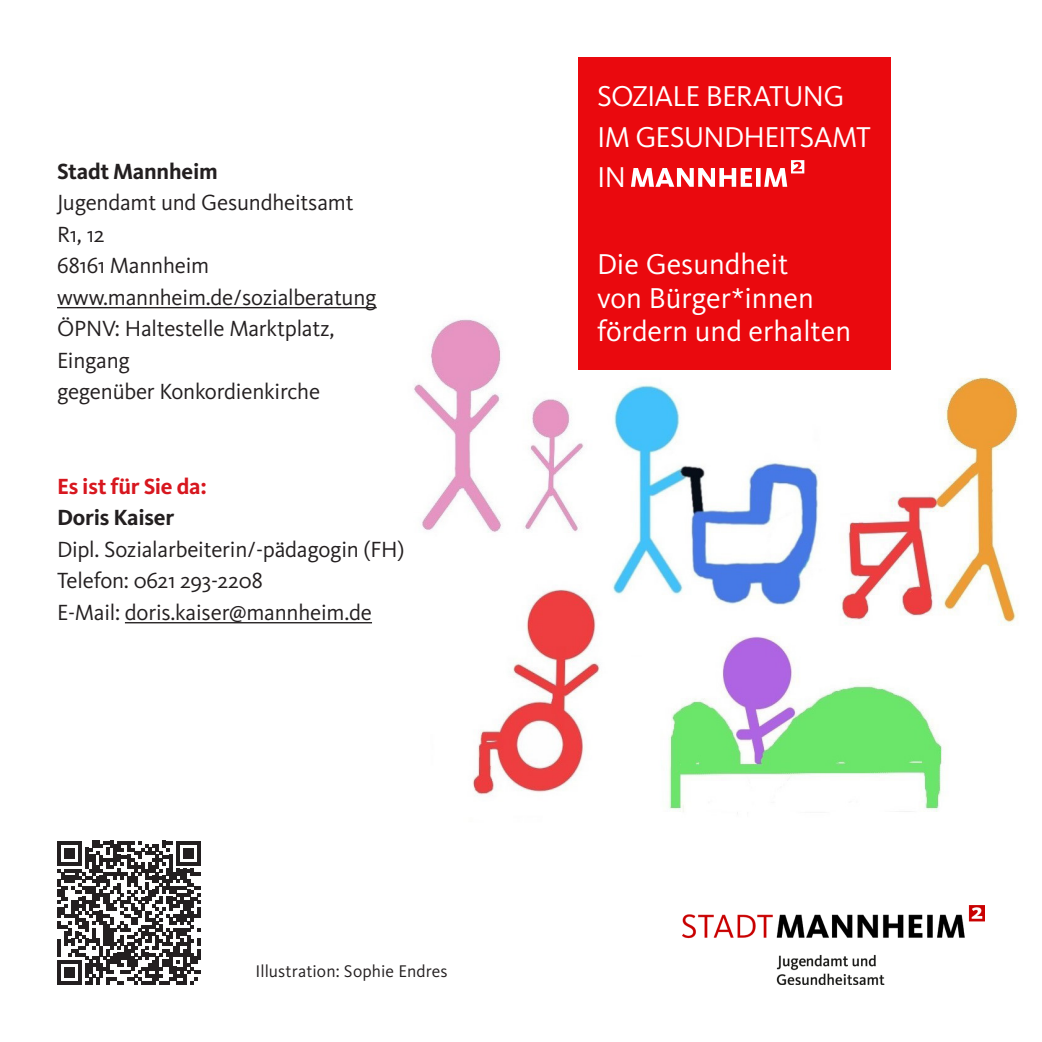
<style>
.page{position:relative;width:1042px;height:1042px;background:#fff}
.page>*{position:absolute;margin:0;border:0;box-sizing:border-box;transform-origin:0 0}
.t1{font:29.75px/33.2px "Kievit Pro";letter-spacing:-.005em;color:#fff}
.t2{font:29.75px/40.2px "Kievit Pro";letter-spacing:-.025em;color:#fff}
.Impressum_9pt_13_ZAB{font:22.75px "Kievit Pro";letter-spacing:-.01em;color:#231f20}
.Impressum_9pt_13_ZAB-2{font:700 22.75px "Kievit Pro";letter-spacing:-.01em;color:#231f20}
.Impressum_9pt_13_ZAB-3{font:700 22.75px "Kievit Pro";letter-spacing:-.01em;color:#d7171f}
.Headline_240pt___257_ZAB{font:17.5px "Kievit Pro";letter-spacing:.005em;color:#231f20}
</style>
<div class="page">
<img style="left:414px;top:235px;width:604px;height:579px">
<div style="left:578px;top:57px;width:312px;height:313px;background:#ea090e"></div>
<svg style="left:631px;top:160px;width:173px;height:27px"></svg>
<img style="left:682px;top:906px;width:303px;height:78px">
<hr style="left:57px;top:307px;width:320px;height:1px;background:#231f20">
<hr style="left:125px;top:622px;width:247px;height:1px;background:#231f20">
<svg style="left:57px;top:841px;width:144px;height:143px"></svg>
<p class="Impressum_9pt_13_ZAB-2" style="left:57px;top:157px;width:162px">Stadt Mannheim</p>
<p class="Impressum_9pt_13_ZAB" style="left:57px;top:189px;width:298px">Jugendamt und Gesundheitsamt</p>
<p class="Impressum_9pt_13_ZAB" style="left:57px;top:220px;width:49px">R1, 12</p>
<p class="Impressum_9pt_13_ZAB" style="left:57px;top:252px;width:154px">68161 Mannheim</p>
<p class="Impressum_9pt_13_ZAB" style="left:57px;top:283px;width:321px">www.mannheim.de/sozialberatung</p>
<p class="Impressum_9pt_13_ZAB" style="left:57px;top:315px;width:279px">ÖPNV: Haltestelle Marktplatz,</p>
<p class="Impressum_9pt_13_ZAB" style="left:57px;top:346px;width:74px">Eingang</p>
<p class="Impressum_9pt_13_ZAB" style="left:57px;top:378px;width:265px">gegenüber Konkordienkirche</p>
<p class="Impressum_9pt_13_ZAB-3" style="left:57px;top:472px;width:151px">Es ist für Sie da:</p>
<p class="Impressum_9pt_13_ZAB-2" style="left:57px;top:504px;width:119px">Doris Kaiser</p>
<p class="Impressum_9pt_13_ZAB" style="left:57px;top:535px;width:349px">Dipl. Sozialarbeiterin/-pädagogin (FH)</p>
<p class="Impressum_9pt_13_ZAB" style="left:57px;top:567px;width:208px">Telefon: 0621 293-2208</p>
<p class="Impressum_9pt_13_ZAB" style="left:57px;top:598px;width:316px">E-Mail: doris.kaiser@mannheim.de</p>
<p class="Headline_240pt___257_ZAB" style="left:255px;top:960px;width:194px">Illustration: Sophie Endres</p>
<p class="t2" style="left:597px;top:76px;width:275px">SOZIALE BERATUNG<br>IM GESUNDHEITSAMT<br>IN</p>
<p class="t1" style="left:597px;top:248px;width:255px">Die Gesundheit<br>von Bürger*innen fördern und erhalten</p>
</div>
